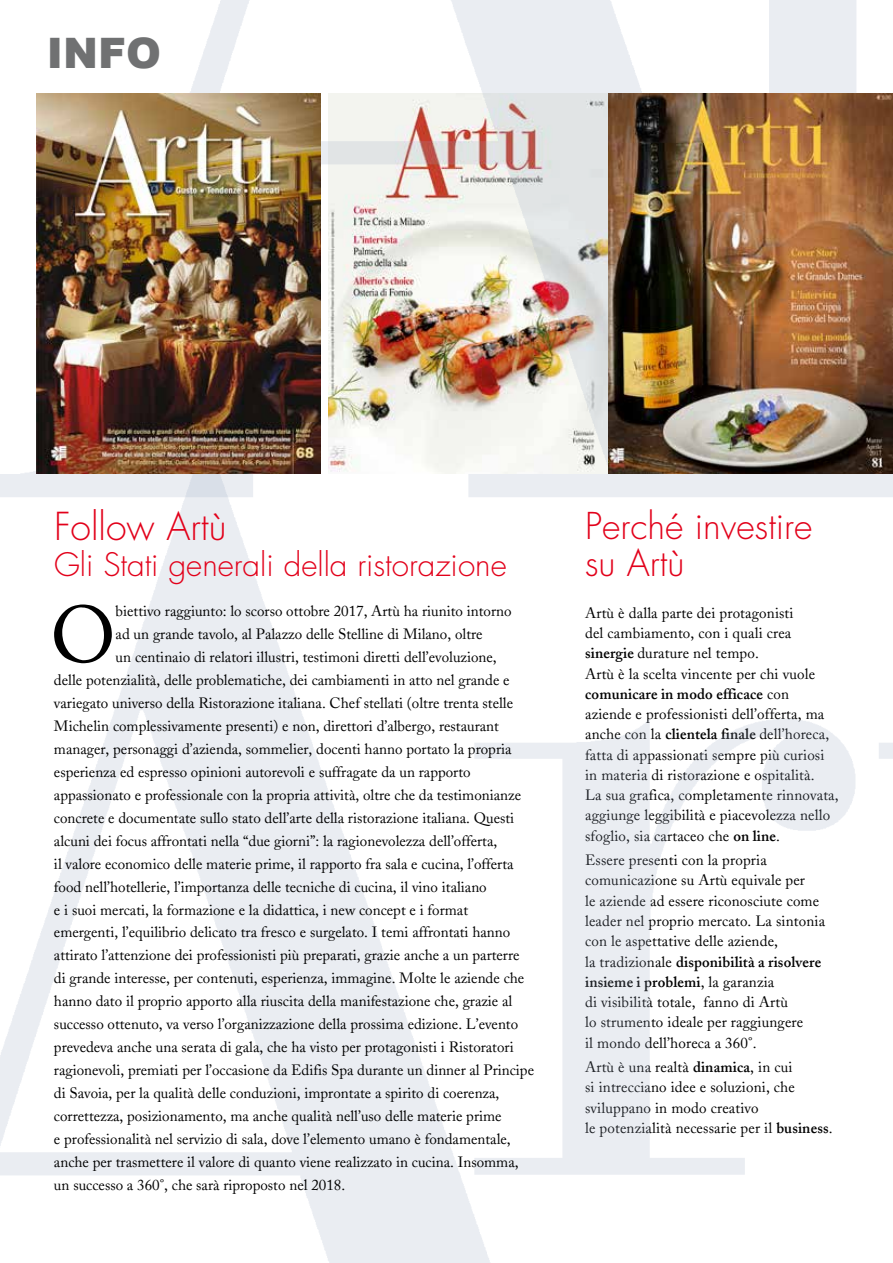
<style>
.page{position:relative;width:893px;height:1263px;background:#fff}
.page>*{position:absolute;margin:0;border:0;box-sizing:border-box;transform-origin:0 0}
.t1{font:79.5px "Adobe Caslon";color:#000}
.t2{font:900 42px "Arial";color:#707172}
.t3{font:300 37.5px "Futura Std";color:#e2001a}
.t4{font:300 36px/37.5px "Futura Std";color:#e2001a}
.t5{font:300 31.5px "Futura Std";color:#e2001a}
.t6{font:15px/20.2px "Adobe Caslon";color:#000}
.s1{font-weight:600}
</style>
<div class="page">
<img style="left:0;top:0;width:893px;height:517px">
<img style="left:609px;top:93px;width:284px;height:380px">
<img style="left:37px;top:93px;width:284px;height:380px">
<h2 class="t2" style="left:47px;top:23px;width:116px">INFO</h2>
<h3 class="t3" style="left:54px;top:504px;width:174px">Follow Artù</h3>
<h3 class="t5" style="left:54px;top:546px;width:454px">Gli Stati generali della ristorazione</h3>
<h1 class="t1" style="left:50px;top:588px;width:67px">O</h1>
<p class="t6" style="left:116px;top:601px;width:397px">biettivo raggiunto: lo scorso ottobre 2017, Artù ha riunito intorno</p>
<p class="t6" style="left:116px;top:624px;width:369px">ad un grande tavolo, al Palazzo delle Stelline di Milano, oltre</p>
<p class="t6" style="left:116px;top:647px;width:383px">un centinaio di relatori illustri, testimoni diretti dell’evoluzione,</p>
<p class="t6" style="left:54px;top:670px;width:457px">delle potenzialità, delle problematiche, dei cambiamenti in atto nel grande e</p>
<p class="t6" style="left:54px;top:693px;width:461px">variegato universo della Ristorazione italiana. Chef stellati (oltre trenta stelle</p>
<p class="t6" style="left:54px;top:716px;width:446px">Michelin complessivamente presenti) e non, direttori d’albergo, restaurant</p>
<p class="t6" style="left:54px;top:739px;width:459px">manager, personaggi d’azienda, sommelier, docenti hanno portato la propria</p>
<p class="t6" style="left:54px;top:762px;width:418px">esperienza ed espresso opinioni autorevoli e suffragate da un rapporto</p>
<p class="t6" style="left:54px;top:785px;width:469px">appassionato e professionale con la propria attività, oltre che da testimonianze</p>
<p class="t6" style="left:54px;top:808px;width:462px">concrete e documentate sullo stato dell’arte della ristorazione italiana. Questi</p>
<p class="t6" style="left:54px;top:831px;width:445px">alcuni dei focus affrontati nella “due giorni”: la ragionevolezza dell’offerta,</p>
<p class="t6" style="left:54px;top:854px;width:461px">il valore economico delle materie prime, il rapporto fra sala e cucina, l’offerta</p>
<p class="t6" style="left:54px;top:876px;width:434px">food nell’hotellerie, l’importanza delle tecniche di cucina, il vino italiano</p>
<p class="t6" style="left:54px;top:899px;width:416px">e i suoi mercati, la formazione e la didattica, i new concept e i format</p>
<p class="t6" style="left:54px;top:922px;width:458px">emergenti, l’equilibrio delicato tra fresco e surgelato. I temi affrontati hanno</p>
<p class="t6" style="left:54px;top:945px;width:467px">attirato l’attenzione dei professionisti più preparati, grazie anche a un parterre</p>
<p class="t6" style="left:54px;top:968px;width:472px">di grande interesse, per contenuti, esperienza, immagine. Molte le aziende che</p>
<p class="t6" style="left:54px;top:991px;width:460px">hanno dato il proprio apporto alla riuscita della manifestazione che, grazie al</p>
<p class="t6" style="left:54px;top:1014px;width:466px">successo ottenuto, va verso l’organizzazione della prossima edizione. L’evento</p>
<p class="t6" style="left:54px;top:1037px;width:461px">prevedeva anche una serata di gala, che ha visto per protagonisti i Ristoratori</p>
<p class="t6" style="left:54px;top:1060px;width:482px">ragionevoli, premiati per l’occasione da Edifis Spa durante un dinner al Principe</p>
<p class="t6" style="left:54px;top:1083px;width:447px">di Savoia, per la qualità delle conduzioni, improntate a spirito di coerenza,</p>
<p class="t6" style="left:54px;top:1106px;width:449px">correttezza, posizionamento, ma anche qualità nell’uso delle materie prime</p>
<p class="t6" style="left:54px;top:1129px;width:458px">e professionalità nel servizio di sala, dove l’elemento umano è fondamentale,</p>
<p class="t6" style="left:54px;top:1152px;width:466px">anche per trasmettere il valore di quanto viene realizzato in cucina. Insomma,</p>
<p class="t6" style="left:54px;top:1175px;width:293px">un successo a 360°, che sarà riproposto nel 2018.</p>
<h3 class="t4" style="left:585px;top:508px;width:229px">Perché investire su Artù</h3>
<p class="t6" style="left:585px;top:603px;width:255px">Artù è dalla parte dei protagonisti<br>del cambiamento, con i quali crea <span class="s1">sinergie</span> durature nel tempo.<br>Artù è la scelta vincente per chi vuole <span class="s1">comunicare in modo efficace</span> con aziende e professionisti dell’offerta, ma anche con la <span class="s1">clientela finale</span> dell’horeca, fatta di appassionati sempre più curiosi in materia di ristorazione e ospitalità.<br>La sua grafica, completamente rinnovata, aggiunge leggibilità e piacevolezza nello sfoglio, sia cartaceo che <span class="s1">on line</span>.</p>
<p class="t6" style="left:585px;top:850px;width:242px">Essere presenti con la propria comunicazione su Artù equivale per<br>le aziende ad essere riconosciute come leader nel proprio mercato. La sintonia con le aspettative delle aziende,<br>la tradizionale <span class="s1">disponibilità a risolvere insieme i problemi</span>, la garanzia<br>di visibilità totale, fanno di Artù<br>lo strumento ideale per raggiungere<br>il mondo dell’horeca a 360°.</p>
<p class="t6" style="left:585px;top:1057px;width:249px">Artù è una realtà <span class="s1">dinamica</span>, in cui<br>si intrecciano idee e soluzioni, che sviluppano in modo creativo<br>le potenzialità necessarie per il <span class="s1">business</span>.</p>
</div>
